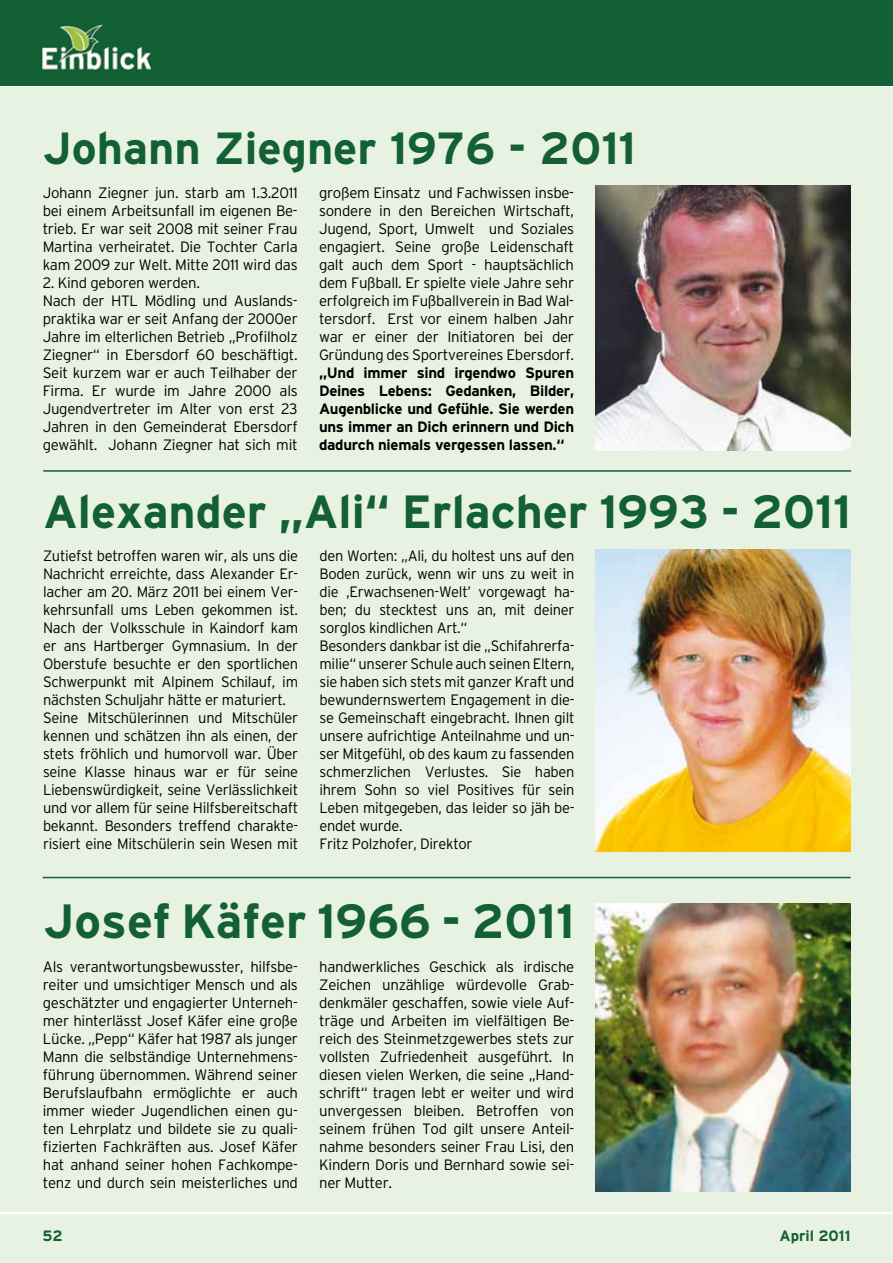
<style>
.page{position:relative;width:893px;height:1263px;background:#fff}
.page>*{position:absolute;margin:0;border:0;box-sizing:border-box;transform-origin:0 0}
.t1{font:700 48px "Interstate";color:#126034}
.t2{font:700 46.5px "Interstate";color:#126034}
.t3{font:700 45px "Interstate";color:#126034}
.t4{font:300 15px/18px "Interstate";letter-spacing:-.02em;color:#000;text-align:justify}
.t5{font:700 15px/18px "Interstate";letter-spacing:-.02em;color:#000;text-align:justify}
.t6{font:700 15px "Interstate";color:#126034}
</style>
<div class="page">
<div style="left:0;top:87px;width:892px;height:1176px;background:#e8f2e2"></div>
<hr style="left:0;top:1212px;width:893px;height:2px;background:#fff">
<div style="left:0;top:0;width:893px;height:85px;background:#136034"></div>
<svg style="left:892px;top:87px;width:1px;height:1176px"></svg>
<hr style="left:43px;top:470px;width:808px;height:2px;background:#126034">
<img style="left:595px;top:185px;width:256px;height:265px">
<hr style="left:43px;top:877px;width:808px;height:1px;background:#126034">
<img style="left:595px;top:549px;width:255px;height:302px">
<img style="left:595px;top:903px;width:255px;height:288px">
<h3 class="t3" style="left:43px;top:123px;width:595px">Johann Ziegner 1976 - 2011</h3>
<p class="t4" style="left:43px;top:183px;width:257px">Johann Ziegner jun. starb am 1.3.2011 bei einem Arbeitsunfall im eigenen Be&shy;trieb. Er war seit 2008 mit seiner Frau Martina verheiratet. Die Tochter Carla kam 2009 zur Welt. Mitte 2011 wird das</p>
<p class="t4" style="left:43px;top:273px;width:257px;text-align:left">2. Kind geboren werden.<br>Nach der HTL Mödling und Auslands&shy;praktika war er seit Anfang der 2000er Jahre im elterlichen Betrieb „Profilholz Ziegner“ in Ebersdorf 60 beschäftigt.<br>Seit kurzem war er auch Teilhaber der Firma. Er wurde im Jahre 2000 als Jugendvertreter im Alter von erst 23<br>Jahren in den Gemeinderat Ebersdorf gewählt. Johann Ziegner hat sich mit</p>
<p class="t4" style="left:319px;top:183px;width:257px">großem Einsatz und Fachwissen insbe&shy;sondere in den Bereichen Wirtschaft, Jugend, Sport, Umwelt und Soziales engagiert. Seine große Leidenschaft galt auch dem Sport - hauptsächlich dem Fußball. Er spielte viele Jahre sehr erfolgreich im Fußballverein in Bad Wal&shy;tersdorf. Erst vor einem halben Jahr war er einer der Initiatoren bei der Gründung des Sportvereines Ebersdorf.</p>
<p class="t5" style="left:319px;top:363px;width:257px">„Und immer sind irgendwo Spuren Deines Lebens: Gedanken, Bilder, Augenblicke und Gefühle. Sie werden uns immer an Dich erinnern und Dich dadurch niemals vergessen lassen.“</p>
<h2 class="t2" style="left:43px;top:485px;width:809px">Alexander „Ali“ Erlacher 1993 - 2011</h2>
<p class="t4" style="left:43px;top:547px;width:257px;text-align:left">Zutiefst betroffen waren wir, als uns die Nachricht erreichte, dass Alexander Er&shy;lacher am 20. März 2011 bei einem Ver&shy;kehrsunfall ums Leben gekommen ist.<br>Nach der Volksschule in Kaindorf kam er ans Hartberger Gymnasium. In der Oberstufe besuchte er den sportlichen Schwerpunkt mit Alpinem Schilauf, im nächsten Schuljahr hätte er maturiert.<br>Seine Mitschülerinnen und Mitschüler kennen und schätzen ihn als einen, der stets fröhlich und humorvoll war. Über seine Klasse hinaus war er für seine Liebenswürdigkeit, seine Verlässlichkeit und vor allem für seine Hilfsbereitschaft bekannt. Besonders treffend charakte&shy;risiert eine Mitschülerin sein Wesen mit</p>
<p class="t4" style="left:319px;top:547px;width:257px;text-align:left">den Worten: „Ali, du holtest uns auf den Boden zurück, wenn wir uns zu weit in die ‚Erwachsenen-Welt’ vorgewagt ha&shy;ben; du stecktest uns an, mit deiner sorglos kindlichen Art.“<br>Besonders dankbar ist die „Schifahrerfa&shy;milie“ unserer Schule auch seinen Eltern, sie haben sich stets mit ganzer Kraft und bewundernswertem Engagement in die&shy;se Gemeinschaft eingebracht. Ihnen gilt unsere aufrichtige Anteilnahme und un&shy;ser Mitgefühl, ob des kaum zu fassenden schmerzlichen Verlustes. Sie haben ihrem Sohn so viel Positives für sein Leben mitgegeben, das leider so jäh be&shy;endet wurde.<br>Fritz Polzhofer, Direktor</p>
<h1 class="t1" style="left:43px;top:894px;width:533px">Josef Käfer 1966 - 2011</h1>
<p class="t4" style="left:43px;top:958px;width:257px">Als verantwortungsbewusster, hilfsbe&shy;reiter und umsichtiger Mensch und als geschätzter und engagierter Unterneh&shy;mer hinterlässt Josef Käfer eine große Lücke. „Pepp“ Käfer hat 1987 als junger Mann die selbständige Unternehmens&shy;führung übernommen. Während seiner Berufslaufbahn ermöglichte er auch immer wieder Jugendlichen einen gu&shy;ten Lehrplatz und bildete sie zu quali&shy;fizierten Fachkräften aus. Josef Käfer hat anhand seiner hohen Fachkompe&shy;tenz und durch sein meisterliches und</p>
<p class="t4" style="left:319px;top:958px;width:257px">handwerkliches Geschick als irdische Zeichen unzählige würdevolle Grab&shy;denkmäler geschaffen, sowie viele Auf&shy;träge und Arbeiten im vielfältigen Be&shy;reich des Steinmetzgewerbes stets zur vollsten Zufriedenheit ausgeführt. In diesen vielen Werken, die seine „Hand&shy;schrift“ tragen lebt er weiter und wird unvergessen bleiben. Betroffen von seinem frühen Tod gilt unsere Anteil&shy;nahme besonders seiner Frau Lisi, den Kindern Doris und Bernhard sowie sei&shy;ner Mutter.</p>
<p class="t6" style="left:43px;top:1227px;width:22px">52</p>
<p class="t6" style="left:779px;top:1227px;width:73px">April 2011</p>
</div>
